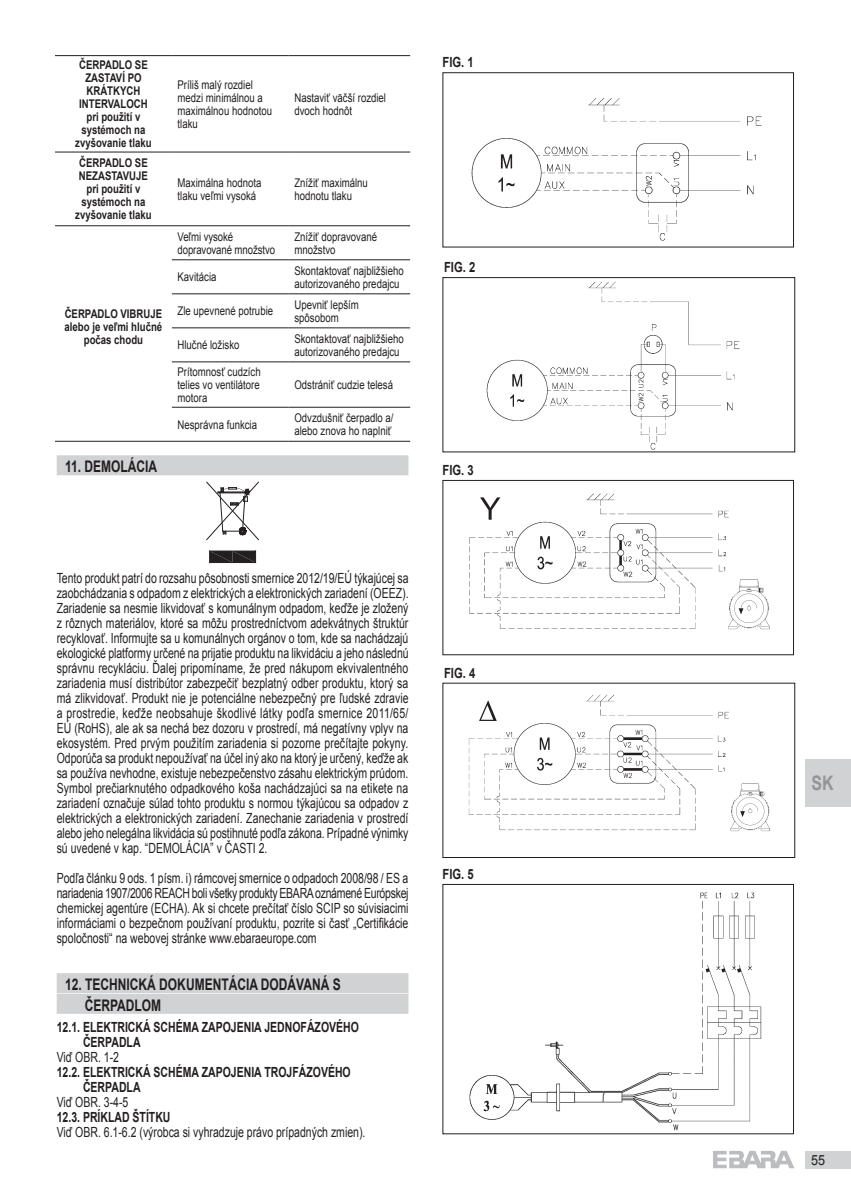
<style>
.page{position:relative;width:851px;height:1191px;background:#fff}
.page>*{position:absolute;margin:0;border:0;box-sizing:border-box;transform-origin:0 0}
.t1{font:700 20px "Arial";color:#939598;scale:.8 1}
.t2{font:700 16px/20.6px "Arial";color:#231f20;scale:.75 1}
.t3{font:14px/15px "Arial";color:#231f20;text-align:justify;scale:.75 1}
.t4{font:700 14px/15px "Arial";color:#231f20;scale:.75 1}
.t5{font:700 14px "Arial";color:#231f20;scale:.8 1}
.t6{font:14px "Arial";color:#231f20;scale:.9 1}
.t7{font:12px/13px "Arial";color:#231f20;scale:.8 1}
.t8{font:700 12px/13px "Arial";color:#231f20;text-align:center;scale:.8 1}
</style>
<div class="page">
<div style="left:805px;top:1151px;width:45px;height:17px;background:#d1d2d4"></div>
<svg style="left:713px;top:1151px;width:81px;height:17px"></svg>
<div style="left:805px;top:759px;width:45px;height:47px;background:#d1d2d4"></div>
<img style="left:471px;top:98px;width:291px;height:143px">
<div style="left:442px;top:72px;width:351px;height:175px;border:1px solid #231f20"></div>
<img style="left:469px;top:892px;width:293px;height:239px">
<img style="left:468px;top:694px;width:302px;height:138px">
<div style="left:442px;top:683px;width:353px;height:175px;border:1px solid #231f20"></div>
<img style="left:469px;top:493px;width:301px;height:137px">
<div style="left:442px;top:480px;width:351px;height:175px;border:1px solid #231f20"></div>
<img style="left:486px;top:281px;width:254px;height:169px">
<div style="left:442px;top:277px;width:353px;height:175px;border:1px solid #231f20"></div>
<div style="left:57px;top:455px;width:351px;height:20px;background:#d1d2d4"></div>
<div style="left:57px;top:973px;width:351px;height:20px;background:#d1d2d4"></div>
<div style="left:57px;top:993px;width:351px;height:20px;background:#d1d2d4"></div>
<hr style="left:209px;top:562px;width:46px;height:1px;background:#231f20">
<svg style="left:209px;top:551px;width:47px;height:11px"></svg>
<svg style="left:206px;top:482px;width:53px;height:58px"></svg>
<hr style="left:55px;top:441px;width:117px;height:1px;background:#231f20">
<hr style="left:55px;top:55px;width:117px;height:1px;background:#231f20">
<hr style="left:55px;top:152px;width:117px;height:1px;background:#231f20">
<hr style="left:55px;top:225px;width:117px;height:1px;background:#231f20">
<hr style="left:172px;top:55px;width:117px;height:1px;background:#231f20">
<hr style="left:289px;top:55px;width:121px;height:1px;background:#231f20">
<hr style="left:172px;top:152px;width:117px;height:1px;background:#231f20">
<hr style="left:289px;top:152px;width:121px;height:1px;background:#231f20">
<hr style="left:172px;top:225px;width:117px;height:1px;background:#231f20">
<hr style="left:289px;top:225px;width:121px;height:1px;background:#231f20">
<hr style="left:172px;top:259px;width:117px;height:1px;background:#231f20">
<hr style="left:289px;top:259px;width:121px;height:1px;background:#231f20">
<hr style="left:172px;top:293px;width:117px;height:1px;background:#231f20">
<hr style="left:289px;top:293px;width:121px;height:1px;background:#231f20">
<hr style="left:172px;top:327px;width:117px;height:1px;background:#231f20">
<hr style="left:289px;top:327px;width:121px;height:1px;background:#231f20">
<hr style="left:172px;top:361px;width:117px;height:1px;background:#231f20">
<hr style="left:289px;top:361px;width:121px;height:1px;background:#231f20">
<hr style="left:172px;top:407px;width:117px;height:1px;background:#231f20">
<hr style="left:289px;top:407px;width:121px;height:1px;background:#231f20">
<hr style="left:172px;top:441px;width:117px;height:1px;background:#231f20">
<hr style="left:289px;top:441px;width:121px;height:1px;background:#231f20">
<p class="t8" style="left:75px;top:59px;width:97px">ČERPADLO SE<br>ZASTAVÍ PO<br>KRÁTKYCH<br>INTERVALOCH pri použití v systémoch na zvyšovanie tlaku</p>
<p class="t8" style="left:75px;top:157px;width:97px">ČERPADLO SE<br>NEZASTAVUJE pri použití v systémoch na zvyšovanie tlaku</p>
<p class="t8" style="left:65px;top:308px;width:124px">ČERPADLO VIBRUJE alebo je veľmi hlučné počas chodu</p>
<p class="t2" style="left:65px;top:457px;width:124px">11. DEMOLÁCIA</p>
<p class="t7" style="left:177px;top:78px;width:120px">Príliš malý rozdiel medzi minimálnou a maximálnou hodnotou tlaku</p>
<p class="t7" style="left:294px;top:91px;width:116px">Nastaviť väčší rozdiel dvoch hodnôt</p>
<p class="t7" style="left:177px;top:176px;width:106px">Maximálna hodnota tlaku veľmi vysoká</p>
<p class="t7" style="left:294px;top:176px;width:93px">Znížiť maximálnu hodnotu tlaku</p>
<p class="t7" style="left:177px;top:230px;width:123px">Veľmi vysoké dopravované množstvo</p>
<p class="t7" style="left:294px;top:230px;width:105px">Znížiť dopravované množstvo</p>
<p class="t7" style="left:177px;top:270px;width:50px">Kavitácia</p>
<p class="t7" style="left:294px;top:264px;width:138px">Skontaktovať najbližšieho autorizovaného predajcu</p>
<p class="t7" style="left:177px;top:304px;width:121px">Zle upevnené potrubie</p>
<p class="t7" style="left:294px;top:298px;width:82px">Upevniť lepším spôsobom</p>
<p class="t7" style="left:177px;top:338px;width:79px">Hlučné ložisko</p>
<p class="t7" style="left:294px;top:332px;width:138px">Skontaktovať najbližšieho autorizovaného predajcu</p>
<p class="t7" style="left:177px;top:365px;width:105px;text-align:justify">Prítomnosť cudzích telies vo ventilátore motora</p>
<p class="t7" style="left:294px;top:378px;width:125px">Odstrániť cudzie telesá</p>
<p class="t7" style="left:177px;top:418px;width:101px">Nesprávna funkcia</p>
<p class="t7" style="left:294px;top:411px;width:125px">Odvzdušniť čerpadlo a/ alebo znova ho naplniť</p>
<p class="t5" style="left:442px;top:53px;width:40px">FIG. 1</p>
<p class="t5" style="left:444px;top:257px;width:40px">FIG. 2</p>
<p class="t5" style="left:442px;top:461px;width:40px">FIG. 3</p>
<p class="t3" style="left:57px;top:571px;width:470px">Tento produkt patrí do rozsahu pôsobnosti smernice 2012/19/EÚ týkajúcej sa zaobchádzania s odpadom z elektrických a elektronických zariadení (OEEZ).<br>Zariadenie sa nesmie likvidovať s komunálnym odpadom, keďže je zložený z rôznych materiálov, ktoré sa môžu prostredníctvom adekvátnych štruktúr recyklovať. Informujte sa u komunálnych orgánov o tom, kde sa nachádzajú ekologické platformy určené na prijatie produktu na likvidáciu a jeho následnú správnu recykláciu. Ďalej pripomíname, že pred nákupom ekvivalentného zariadenia musí distribútor zabezpečiť bezplatný odber produktu, ktorý sa má zlikvidovať. Produkt nie je potenciálne nebezpečný pre ľudské zdravie a prostredie, keďže neobsahuje škodlivé látky podľa smernice 2011/65/ EÚ (RoHS), ale ak sa nechá bez dozoru v prostredí, má negatívny vplyv na ekosystém. Pred prvým použitím zariadenia si pozorne prečítajte pokyny.<br>Odporúča sa produkt nepoužívať na účel iný ako na ktorý je určený, keďže ak sa používa nevhodne, existuje nebezpečenstvo zásahu elektrickým prúdom.<br>Symbol prečiarknutého odpadkového koša nachádzajúci sa na etikete na zariadení označuje súlad tohto produktu s normou týkajúcou sa odpadov z elektrických a elektronických zariadení. Zanechanie zariadenia v prostredí alebo jeho nelegálna likvidácia sú postihnuté podľa zákona. Prípadné výnimky sú uvedené v kap. “DEMOLÁCIA” v ČASTI 2.</p>
<p class="t3" style="left:57px;top:870px;width:470px">Podľa článku 9 ods. 1 písm. i) rámcovej smernice o odpadoch 2008/98 / ES a nariadenia 1907/2006 REACH boli všetky produkty EBARA oznámené Európskej chemickej agentúre (ECHA). Ak si chcete prečítať číslo SCIP so súvisiacimi informáciami o bezpečnom používaní produktu, pozrite si časť „Certifikácie spoločnosti“ na webovej stránke www.ebaraeurope.com</p>
<p class="t2" style="left:85px;top:974px;width:343px;text-indent:-20px">12. TECHNICKÁ DOKUMENTÁCIA DODÁVANÁ S<br>ČERPADLOM</p>
<p class="t4" style="left:83px;top:1019px;width:369px;text-indent:-26px">12.1. ELEKTRICKÁ SCHÉMA ZAPOJENIA JEDNOFÁZOVÉHO<br>ČERPADLA</p>
<p class="t3" style="left:57px;top:1049px;width:85px">Viď OBR. 1-2</p>
<p class="t4" style="left:83px;top:1064px;width:358px;text-indent:-26px">12.2. ELEKTRICKÁ SCHÉMA ZAPOJENIA TROJFÁZOVÉHO<br>ČERPADLA</p>
<p class="t3" style="left:57px;top:1094px;width:97px">Viď OBR. 3-4-5</p>
<p class="t4" style="left:57px;top:1109px;width:153px">12.3. PRÍKLAD ŠTÍTKU</p>
<p class="t3" style="left:57px;top:1124px;width:413px">Viď OBR. 6.1-6.2 (výrobca si vyhradzuje právo prípadných zmien).</p>
<p class="t5" style="left:444px;top:663px;width:40px">FIG. 4</p>
<p class="t5" style="left:442px;top:865px;width:40px">FIG. 5</p>
<h1 class="t1" style="left:811px;top:770px;width:29px">SK</h1>
<p class="t6" style="left:811px;top:1150px;width:17px">55</p>
</div>
